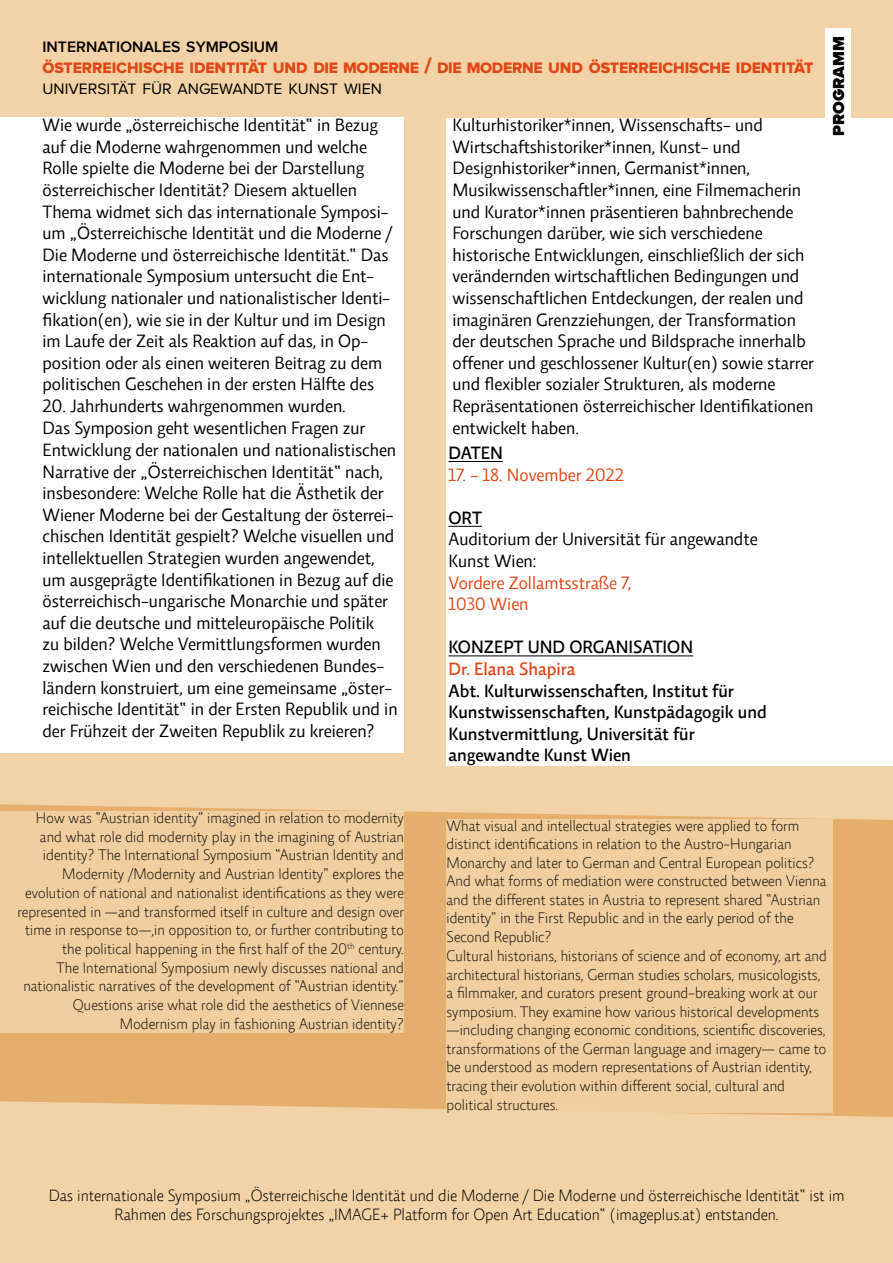
<style>
.page{position:relative;width:893px;height:1263px;background:#fff}
.page>*{position:absolute;margin:0;border:0;box-sizing:border-box;transform-origin:0 0}
.t1{font:18px/21.6px "Relato Sans OT";color:#000}
.t2{font:500 18px/21.6px "Relato Sans OT";color:#000}
.t3{font:18px/21.6px "Relato Sans OT";color:#df4617}
.t4{font:500 18px "Relato Sans OT";color:#df4617}
.t5{font:300 16.5px/19.8px "Relato Sans OT";color:#000;text-align:center}
.t6{font:900 16.5px "Proxima Nova A";color:#000}
.t7{font:15.75px "Proxima Nova A Extrabld";letter-spacing:-.005em;color:#df4717}
.t8{font:15.75px "Proxima Nova A";color:#000}
.t9{font:600 15.75px "Proxima Nova A";color:#000}
.t10{font:300 15.45px/18.6px "Relato Sans OT";color:#000;text-align:right}
.s1{font-size:22.5px}
</style>
<div class="page">
<div style="left:0;top:0;width:893px;height:804px;background:#f2d3a7"></div>
<div style="left:446px;top:118px;width:447px;height:647px;background:#fff"></div>
<div style="left:43px;top:34px;width:782px;height:69px;background:#f2d3a7"></div>
<div style="left:0;top:118px;width:404px;height:635px;background:#fff"></div>
<div style="left:825px;top:28px;width:25px;height:512px;background:#fff"></div>
<svg style="left:0;top:804px;width:893px;height:459px;background:#efca9a"></svg>
<hr style="left:448px;top:461px;width:55px;height:1px;background:#000">
<hr style="left:448px;top:526px;width:34px;height:1px;background:#000">
<hr style="left:448px;top:656px;width:245px;height:1px;background:#000">
<p class="t9" style="left:43px;top:38px;width:237px">INTERNATIONALES SYMPOSIUM</p>
<p class="t7" style="left:43px;top:58px;width:772px">ÖSTERREICHISCHE IDENTITÄT UND DIE MODERNE <span class="s1">/</span> DIE MODERNE UND ÖSTERREICHISCHE IDENTITÄT</p>
<p class="t8" style="left:43px;top:80px;width:341px">UNIVERSITÄT FÜR ANGEWANDTE KUNST WIEN</p>
<p class="t1" style="left:43px;top:114px;width:351px">Wie wurde „österreichische Identität“ in Bezug auf die Moderne wahrgenommen und welche Rolle spielte die Moderne bei der Darstellung österreichischer Identität? Diesem aktuellen Thema widmet sich das internationale Symposi&shy;um „Österreichische Identität und die Moderne / Die Moderne und österreichische Identität.“ Das internationale Symposium untersucht die Ent&shy;wicklung nationaler und nationalistischer Identi&shy;fikation(en), wie sie in der Kultur und im Design im Laufe der Zeit als Reaktion auf das, in Op&shy;position oder als einen weiteren Beitrag zu dem politischen Geschehen in der ersten Hälfte des</p>
<p class="t1" style="left:43px;top:395px;width:357px">20. Jahrhunderts wahrgenommen wurden.<br>Das Symposion geht wesentlichen Fragen zur Entwicklung der nationalen und nationalistischen Narrative der „Österreichischen Identität“ nach, insbesondere: Welche Rolle hat die Ästhetik der Wiener Moderne bei der Gestaltung der österrei&shy;chischen Identität gespielt? Welche visuellen und intellektuellen Strategien wurden angewendet, um ausgeprägte Identifikationen in Bezug auf die österreichisch-ungarische Monarchie und später auf die deutsche und mitteleuropäische Politik<br>zu bilden? Welche Vermittlungsformen wurden zwischen Wien und den verschiedenen Bundes&shy;ländern konstruiert, um eine gemeinsame „öster&shy;reichische Identität“ in der Ersten Republik und in der Frühzeit der Zweiten Republik zu kreieren?</p>
<p class="t1" style="left:452px;top:114px;width:363px">Kulturhistoriker*innen, Wissenschafts- und Wirtschaftshistoriker*innen, Kunst- und Designhistoriker*innen, Germanist*innen, Musikwissenschaftler*innen, eine Filmemacherin und Kurator*innen präsentieren bahnbrechende Forschungen darüber, wie sich verschiedene historische Entwicklungen, einschließlich der sich verändernden wirtschaftlichen Bedingungen und wissenschaftlichen Entdeckungen, der realen und imaginären Grenzziehungen, der Transformation der deutschen Sprache und Bildsprache innerhalb offener und geschlossener Kultur(en) sowie starrer und flexibler sozialer Strukturen, als moderne Repräsentationen österreichischer Identifikationen entwickelt haben.</p>
<p class="t2" style="left:448px;top:442px;width:56px">DATEN</p>
<p class="t3" style="left:448px;top:463px;width:177px">17. - 18. November 2022</p>
<p class="t2" style="left:448px;top:507px;width:35px">ORT</p>
<p class="t1" style="left:448px;top:528px;width:311px">Auditorium der Universität für angewandte<br>Kunst Wien:</p>
<p class="t3" style="left:448px;top:571px;width:184px">Vordere Zollamtsstraße 7,<br>1030 Wien</p>
<p class="t2" style="left:448px;top:636px;width:246px">KONZEPT UND ORGANISATION</p>
<p class="t4" style="left:448px;top:658px;width:129px">Dr. Elana Shapira</p>
<p class="t2" style="left:448px;top:679px;width:320px">Abt. Kulturwissenschaften, Institut für Kunstwissenschaften, Kunstpädagogik und Kunstvermittlung, Universität für angewandte Kunst Wien</p>
<p class="t6" style="left:829px;top:136px;width:101px;rotate:-90deg">PROGRAMM</p>
<p class="t10" style="left:17px;top:808px;width:388px">How was “Austrian identity” imagined in relation to modernity and what role did modernity play in the imagining of Austrian identity? The International Symposium “Austrian Identity and Modernity /Modernity and Austrian Identity” explores the evolution of national and nationalist identifications as they were represented in —and transformed itself in culture and design over time in response to—,in opposition to, or further contributing to the political happening in the first half of the 20<sup>th</sup> century.<br>The International Symposium newly discusses national and nationalistic narratives of the development of “Austrian identity.” Questions arise what role did the aesthetics of Viennese Modernism play in fashioning Austrian identity?</p>
<p class="t10" style="left:446px;top:816px;width:382px;text-align:left">What visual and intellectual strategies were applied to form distinct identifications in relation to the Austro-Hungarian Monarchy and later to German and Central European politics?<br>And what forms of mediation were constructed between Vienna and the different states in Austria to represent shared “Austrian identity” in the First Republic and in the early period of the Second Republic?<br>Cultural historians, historians of science and of economy, art and architectural historians, German studies scholars, musicologists, a filmmaker, and curators present ground-breaking work at our symposium. They examine how various historical developments —including changing economic conditions, scientific discoveries, transformations of the German language and imagery— came to be understood as modern representations of Austrian identity, tracing their evolution within different social, cultural and political structures.</p>
<p class="t5" style="left:49px;top:1185px;width:797px">Das internationale Symposium „Österreichische Identität und die Moderne / Die Moderne und österreichische Identität“ ist im<br>Rahmen des Forschungsprojektes „IMAGE+ Platform for Open Art Education“ (imageplus.at) entstanden.</p>
</div>
